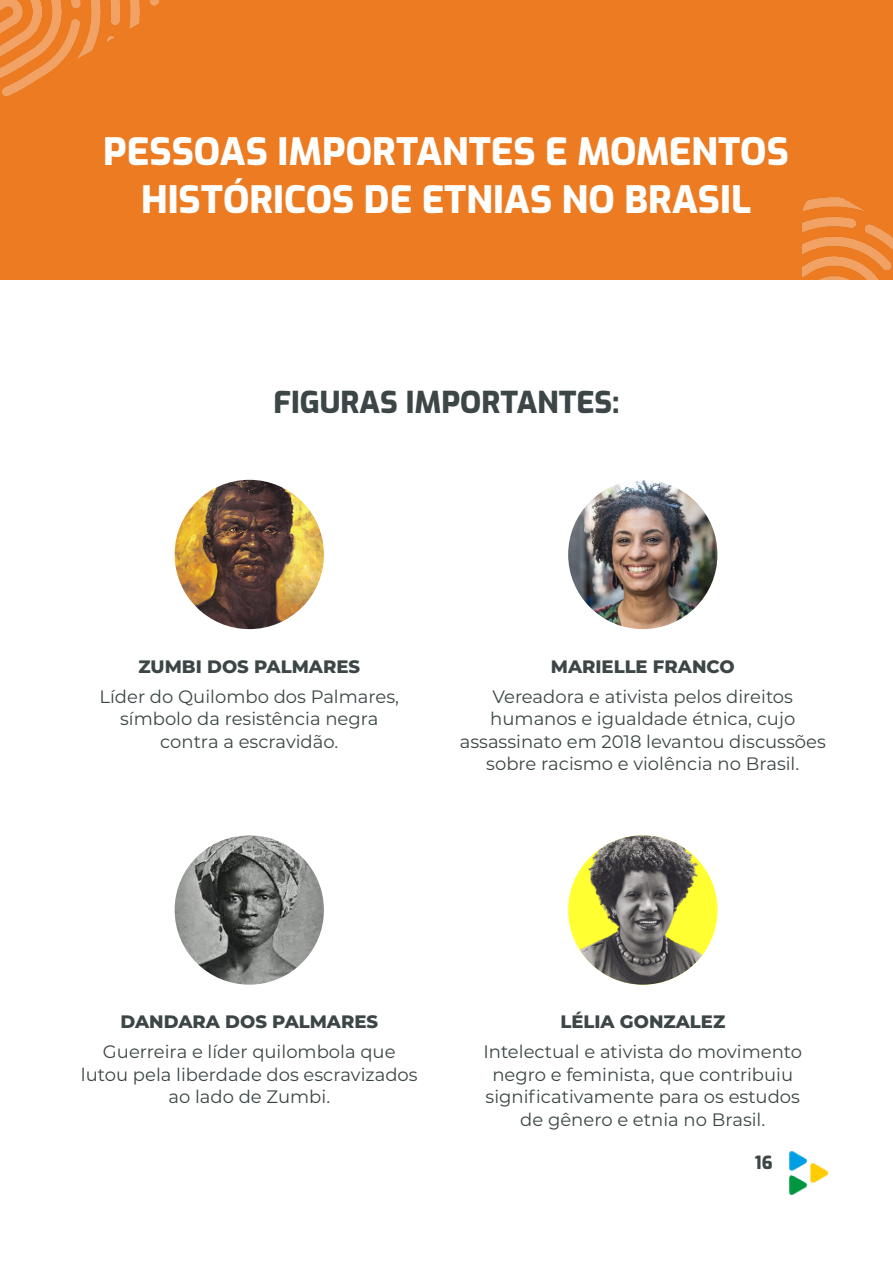
<style>
.page{position:relative;width:893px;height:1263px;background:#fff}
.page>*{position:absolute;margin:0;border:0;box-sizing:border-box;transform-origin:0 0}
.Título__Exo{font:800 37.5px/48px "Exo";color:#fff;text-align:center}
.Título__Exo-2{font:800 30px "Exo";color:#3c4646}
.t1{font:18px/22.5px "Montserrat";color:#3c4646;text-align:center}
.t2{font:800 18px "Montserrat";color:#3c4646}
.t3{font:800 18px "Exo";color:#3c4646}
</style>
<div class="page">
<img style="left:789px;top:1151px;width:39px;height:44px">
<div style="left:0;top:0;width:893px;height:280px;background:#ec7b22"></div>
<img style="left:802px;top:198px;width:91px;height:82px">
<img style="left:0;top:0;width:158px;height:97px">
<img style="left:175px;top:480px;width:149px;height:149px;border-radius:75px">
<img style="left:568px;top:480px;width:149px;height:149px;border-radius:75px">
<img style="left:175px;top:835px;width:149px;height:150px;border-radius:75px">
<img style="left:568px;top:835px;width:149px;height:150px;border-radius:75px">
<p class="Título__Exo" style="left:103px;top:125px;width:687px">PESSOAS IMPORTANTES E MOMENTOS<br>HISTÓRICOS DE ETNIAS NO BRASIL</p>
<p class="Título__Exo-2" style="left:273px;top:379px;width:348px">FIGURAS IMPORTANTES:</p>
<p class="t2" style="left:138px;top:653px;width:223px">ZUMBI DOS PALMARES</p>
<p class="t1" style="left:100px;top:684px;width:301px">Líder do Quilombo dos Palmares,</p>
<p class="t1" style="left:120px;top:707px;width:260px">símbolo da resistência negra</p>
<p class="t1" style="left:160px;top:729px;width:180px">contra a escravidão.</p>
<p class="t2" style="left:551px;top:653px;width:185px">MARIELLE FRANCO</p>
<p class="t1" style="left:493px;top:684px;width:302px">Vereadora e ativista pelos direitos</p>
<p class="t1" style="left:490px;top:707px;width:307px">humanos e igualdade étnica, cujo</p>
<p class="t1" style="left:460px;top:729px;width:368px">assassinato em 2018 levantou discussões sobre racismo e violência no Brasil.</p>
<p class="t2" style="left:120px;top:1009px;width:259px">DANDARA DOS PALMARES</p>
<p class="t1" style="left:103px;top:1040px;width:294px">Guerreira e líder quilombola que</p>
<p class="t1" style="left:81px;top:1062px;width:338px">lutou pela liberdade dos escravizados</p>
<p class="t1" style="left:168px;top:1085px;width:163px">ao lado de Zumbi.</p>
<p class="t2" style="left:560px;top:1009px;width:166px">LÉLIA GONZALEZ</p>
<p class="t1" style="left:483px;top:1040px;width:320px">Intelectual e ativista do movimento</p>
<p class="t1" style="left:492px;top:1062px;width:302px">negro e feminista, que contribuiu</p>
<p class="t1" style="left:486px;top:1085px;width:316px">significativamente para os estudos</p>
<p class="t1" style="left:520px;top:1107px;width:246px">de gênero e etnia no Brasil.</p>
<p class="t3" style="left:755px;top:1149px;width:19px">16</p>
</div>
